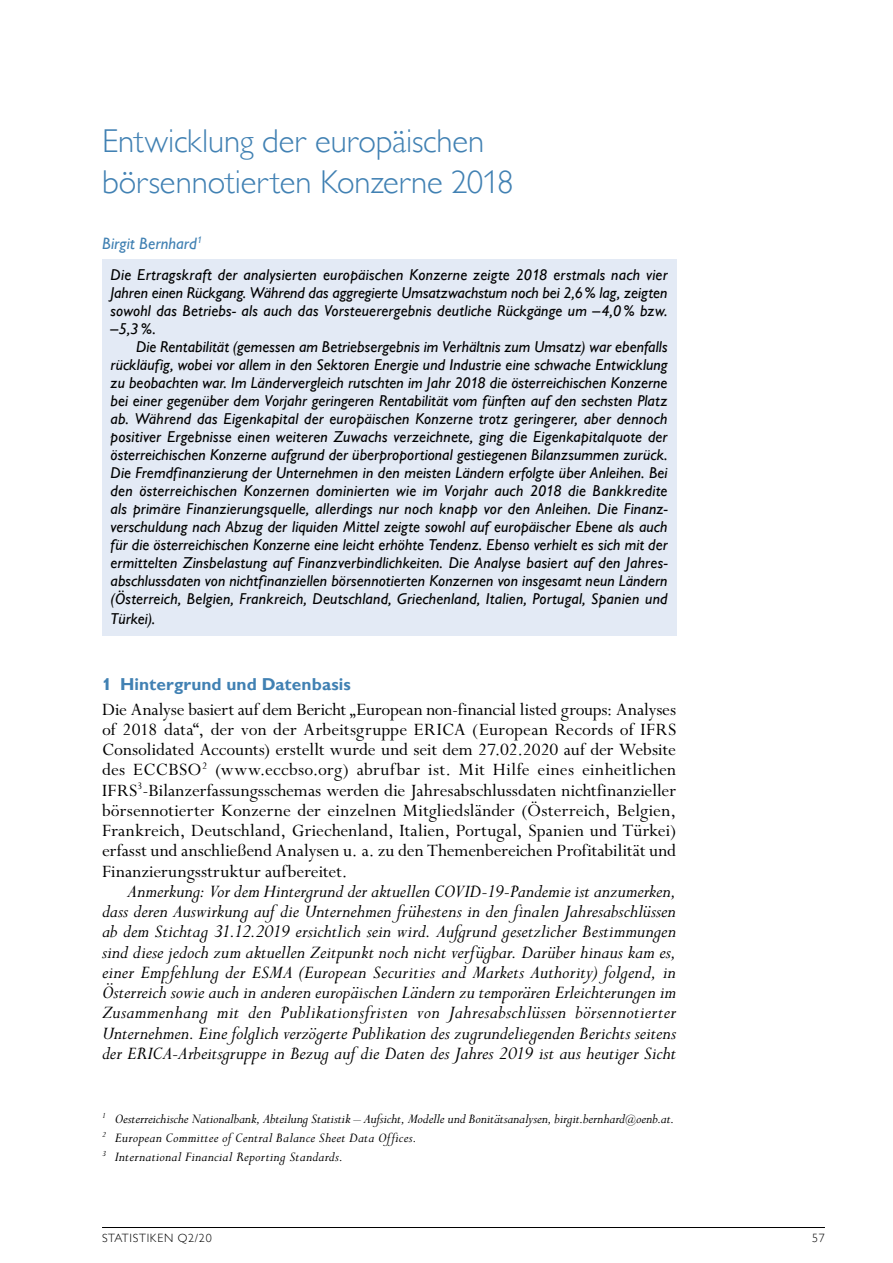
<style>
.page{position:relative;width:893px;height:1263px;background:#fff}
.page>*{position:absolute;margin:0;border:0;box-sizing:border-box;transform-origin:0 0}
.t1{font:300 33px/40.5px "Gill Sans MT Pro";letter-spacing:-.005em;color:#4181b3}
.t2{font:italic 20.25px/20.2px "Perpetua Std";letter-spacing:-.005em;color:#000;text-align:justify}
.t3{font:19.5px/20.2px "Perpetua Std";letter-spacing:.01em;color:#000;text-align:justify}
.t4{font:700 17.25px "Gill Sans MT Pro";letter-spacing:.005em;color:#4181b3}
.t5{font:italic 500 16.5px "Gill Sans MT Pro";letter-spacing:.005em;color:#4181b3}
.t6{font:italic 500 15.75px/18px "Gill Sans MT Pro";letter-spacing:.01em;color:#000;text-align:justify}
.t7{font:italic 15px/19.2px "Perpetua Std";letter-spacing:-.005em;color:#000}
.t8{font:300 12px "Gill Sans MT Pro";letter-spacing:.06em;color:#000}
.s1{font-size:12px}
</style>
<div class="page">
<hr style="left:102px;top:1227px;width:723px;height:1px;background:#000">
<div style="left:102px;top:259px;width:574px;height:84px;background:#e3eaf5"></div>
<div style="left:102px;top:331px;width:574px;height:304px;background:#e3eaf5"></div>
<h1 class="t1" style="left:102px;top:120px;width:413px">Entwicklung der europäischen börsennotierten Konzerne 2018</h1>
<p class="t5" style="left:102px;top:233px;width:101px">Birgit Bernhard<sup>1</sup></p>
<p class="t6" style="left:111px;top:265px;width:559px">Die Ertragskraft der analysierten europäischen Konzerne zeigte 2018 erstmals nach vier Jahren einen Rückgang. Während das aggregierte Umsatzwachstum noch bei 2,6% lag, zeigten sowohl das Betriebs- als auch das Vorsteuerergebnis deutliche Rückgänge um –4,0 % bzw. –5,3%.</p>
<p class="t6" style="left:111px;top:337px;width:559px;text-indent:26px">Die Rentabilität (gemessen am Betriebsergebnis im Verhältnis zum Umsatz) war ebenfalls rückläufig, wobei vor allem in den Sektoren Energie und Industrie eine schwache Entwicklung zu beobachten war. Im Ländervergleich rutschten im Jahr 2018 die österreichischen Konzerne bei einer gegenüber dem Vorjahr geringeren Rentabilität vom fünften auf den sechsten Platz ab. Während das Eigenkapital der europäischen Konzerne trotz geringerer, aber dennoch positiver Ergebnisse einen weiteren Zuwachs verzeichnete, ging die Eigenkapitalquote der österreichischen Konzerne aufgrund der überproportional gestiegenen Bilanzsummen zurück.<br>Die Fremdfinanzierung der Unternehmen in den meisten Ländern erfolgte über Anleihen. Bei den österreichischen Konzernen dominierten wie im Vorjahr auch 2018 die Bankkredite als primäre Finanzierungsquelle, allerdings nur noch knapp vor den Anleihen. Die Finanz&shy;verschuldung nach Abzug der liquiden Mittel zeigte sowohl auf europäischer Ebene als auch für die österreichischen Konzerne eine leicht erhöhte Tendenz. Ebenso verhielt es sich mit der ermittelten Zinsbelastung auf Finanzverbindlichkeiten. Die Analyse basiert auf den Jahres&shy;abschlussdaten von nichtfinanziellen börsennotierten Konzernen von insgesamt neun Ländern (Österreich, Belgien, Frankreich, Deutschland, Griechenland, Italien, Portugal, Spanien und</p>
<p class="t6" style="left:111px;top:609px;width:46px">Türkei).</p>
<p class="t4" style="left:102px;top:673px;width:250px">1 Hintergrund und Datenbasis</p>
<p class="t3" style="left:102px;top:700px;width:576px">Die Analyse basiert auf dem Bericht „European non-financial listed groups: Analyses of 2018 data“, der von der Arbeitsgruppe ERICA (European Records of IFRS Consolidated Accounts) erstellt wurde und seit dem 27.02.2020 auf der Website des ECCBSO<sup>2</sup> (www.eccbso.org) abrufbar ist. Mit Hilfe eines einheitlichen IFRS<sup>3</sup>-Bilanzerfassungsschemas werden die Jahresabschlussdaten nichtfinanzieller börsennotierter Konzerne der einzelnen Mitgliedsländer (Österreich, Belgien, Frankreich, Deutschland, Griechenland, Italien, Portugal, Spanien und Türkei) erfasst und anschließend Analysen u. a. zu den Themenbereichen Profitabilität und Finanzierungsstruktur aufbereitet.</p>
<p class="t2" style="left:102px;top:882px;width:576px;text-indent:26px">Anmerkung: Vor dem Hintergrund der aktuellen COVID-19-Pandemie ist anzumerken, dass deren Auswirkung auf die Unternehmen frühestens in den finalen Jahresabschlüssen ab dem Stichtag 31.12.2019 ersichtlich sein wird. Aufgrund gesetzlicher Bestimmungen sind diese jedoch zum aktuellen Zeitpunkt noch nicht verfügbar. Darüber hinaus kam es, einer Empfehlung der ESMA (European Securities and Markets Authority) folgend, in Österreich sowie auch in anderen europäischen Ländern zu temporären Erleichterungen im Zusammenhang mit den Publikationsfristen von Jahresabschlüssen börsennotierter Unternehmen. Eine folglich verzögerte Publikation des zugrundeliegenden Berichts seitens der ERICA-Arbeitsgruppe in Bezug auf die Daten des Jahres 2019 ist aus heutiger Sicht</p>
<p class="t7" style="left:102px;top:1109px;width:574px"><sup>1</sup> Oesterreichische Nationalbank, Abteilung Statistik – Aufsicht, Modelle und Bonitätsanalysen, birgit.bernhard<span class="s1">@</span>oenb.at.<br><sup>2</sup> European Committee of Central Balance Sheet Data Offices.<br><sup>3</sup> International Financial Reporting Standards.</p>
<p class="t8" style="left:102px;top:1231px;width:111px">STATISTIKEN Q2/20</p>
<p class="t8" style="left:812px;top:1231px;width:14px">57</p>
</div>
